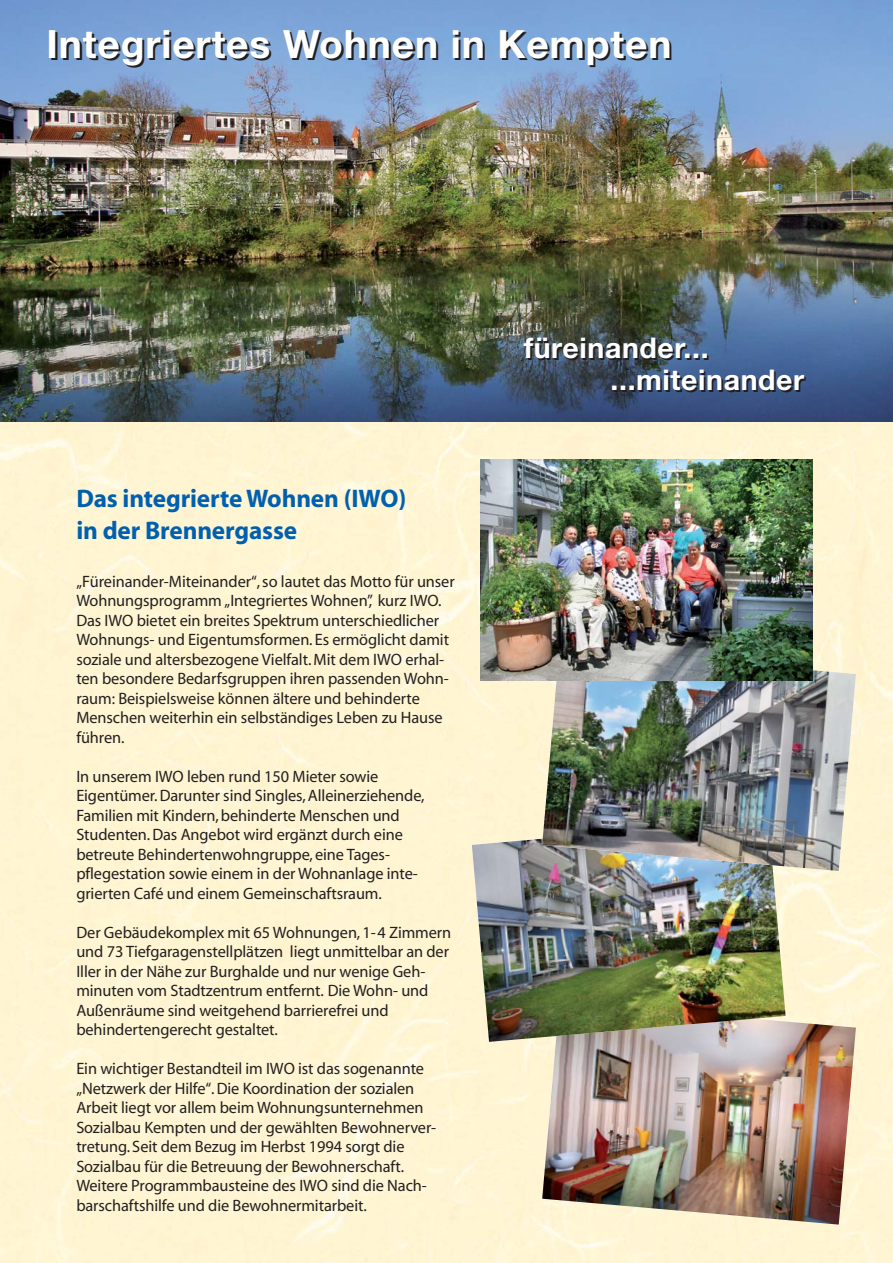
<style>
.page{position:relative;width:893px;height:1263px;background:#fff}
.page>*{position:absolute;margin:0;border:0;box-sizing:border-box;transform-origin:0 0}
.t1{font:700 39px "Helvetica Neue";letter-spacing:.02em;color:#231f20}
.t2{font:700 28.5px/31.5px "Helvetica Neue";letter-spacing:.02em;color:#fff}
.t3{font:700 25.5px/31.5px "Myriad";letter-spacing:-.005em;color:#0060af}
.t4{font:16.5px/19.5px "Myriad";letter-spacing:-.005em;color:#231f20}
</style>
<div class="page">
<div style="left:0;top:421px;width:892px;height:842px;background:#fff5d2"></div>
<img style="left:0;top:0;width:892px;height:421px">
<img style="left:542px;top:1002px;width:314px;height:223px">
<img style="left:472px;top:819px;width:313px;height:223px">
<img style="left:542px;top:648px;width:314px;height:223px">
<img style="left:480px;top:459px;width:332px;height:221px">
<h1 class="t1" style="left:49px;top:32px;width:626px">Integriertes Wohnen in Kempten</h1>
<h3 class="t3" style="left:76px;top:485px;width:332px">Das integrierte Wohnen (IWO) in der Brennergasse</h3>
<p class="t4" style="left:76px;top:573px;width:380px">„Füreinander-Miteinander“, so lautet das Motto für unser Wohnungsprogramm „Integriertes Wohnen”, kurz IWO.<br>Das IWO bietet ein breites Spektrum unterschiedlicher Wohnungs- und Eigentumsformen. Es ermöglicht damit soziale und altersbezogene Vielfalt. Mit dem IWO erhal&shy;ten besondere Bedarfsgruppen ihren passenden Wohn&shy;raum: Beispielsweise können ältere und behinderte Menschen weiterhin ein selbständiges Leben zu Hause führen.</p>
<p class="t4" style="left:76px;top:768px;width:350px">In unserem IWO leben rund 150 Mieter sowie Eigentümer. Darunter sind Singles, Alleinerziehende, Familien mit Kindern, behinderte Menschen und Studenten. Das Angebot wird ergänzt durch eine betreute Behindertenwohngruppe, eine Tages&shy;pflegestation sowie einem in der Wohnanlage inte - grierten Café und einem Gemeinschaftsraum.</p>
<p class="t4" style="left:76px;top:924px;width:376px">Der Gebäudekomplex mit 65 Wohnungen, 1-4 Zimmern und 73 Tiefgaragenstellplätzen liegt unmittelbar an der Iller in der Nähe zur Burghalde und nur wenige Geh&shy;minuten vom Stadtzentrum entfernt. Die Wohn- und Außenräume sind weitgehend barrierefrei und behindertengerecht gestaltet.</p>
<p class="t4" style="left:76px;top:1060px;width:361px">Ein wichtiger Bestandteil im IWO ist das sogenannte „Netzwerk der Hilfe“. Die Koordination der sozialen Arbeit liegt vor allem beim Wohnungsunternehmen Sozialbau Kempten und der gewählten Bewohnerver&shy;tretung. Seit dem Bezug im Herbst 1994 sorgt die Sozialbau für die Betreuung der Bewohnerschaft.<br>Weitere Programmbausteine des IWO sind die Nach&shy;barschaftshilfe und die Bewohnermitarbeit.</p>
<h2 class="t2" style="left:610px;top:335px;width:195px;text-indent:-87px">füreinander... ...miteinander</h2>
</div>
